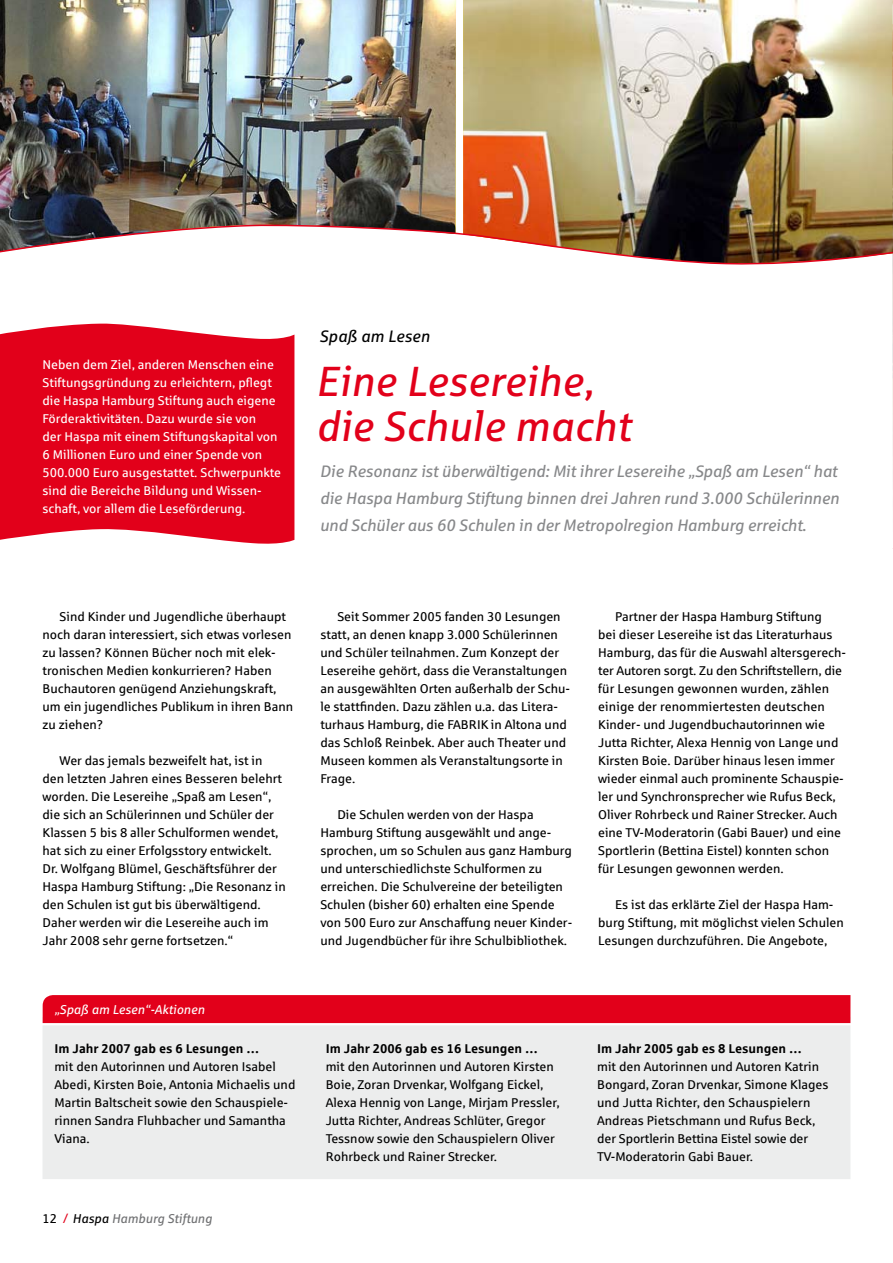
<style>
.page{position:relative;width:893px;height:1263px;background:#fff}
.page>*{position:absolute;margin:0;border:0;box-sizing:border-box;transform-origin:0 0}
.t1{font:italic 42px/45px "Sparkasse Rg";color:#e2001a}
.t2{font:italic 16.5px/27px "Sparkasse Rg";letter-spacing:-.01em;color:#87888a;text-align:justify}
.t3{font:italic 16.5px "Sparkasse Rg";color:#000}
.t4{font:12.75px/18px "Sparkasse Rg";color:#000}
.t5{font:12.75px/18px "Sparkasse Rg";color:#fff}
.t6{font:700 12.75px "Sparkasse Rg";color:#000}
.t7{font:italic 12.75px "Sparkasse Rg";color:#707173}
.t8{font:italic 12.75px "Sparkasse Rg";color:#fff}
.s1{font-style:normal;color:#000}
.s2{color:#e2001a}
.s3{color:#000}
</style>
<div class="page">
<img style="left:463px;top:0;width:429px;height:224px">
<img style="left:0;top:0;width:456px;height:224px">
<img style="left:0;top:224px;width:892px;height:41px">
<svg style="left:0;top:323px;width:294px;height:221px;background:#e4122a"></svg>
<img style="left:892px;top:0;width:1px;height:456px">
<div style="left:43px;top:1025px;width:807px;height:154px;background:#eceded"></div>
<div style="left:43px;top:995px;width:807px;height:28px;background:#e2001a"></div>
<p class="t5" style="left:43px;top:355px;width:240px">Neben dem Ziel, anderen Menschen eine Stiftungsgründung zu erleichtern, pflegt die Haspa Hamburg Stiftung auch eigene Förderaktivitäten. Dazu wurde sie von<br>der Haspa mit einem Stiftungskapital von 6 Millionen Euro und einer Spende von 500.000 Euro ausgestattet. Schwerpunkte sind die Bereiche Bildung und Wissen&shy;schaft, vor allem die Leseförderung.</p>
<p class="t3" style="left:320px;top:326px;width:112px">Spaß am Lesen</p>
<h1 class="t1" style="left:315px;top:358px;width:317px">Eine Lesereihe, die Schule macht</h1>
<p class="t2" style="left:320px;top:457px;width:521px">Die Resonanz ist überwältigend: Mit ihrer Lesereihe „Spaß am Lesen“ hat die Haspa Hamburg Stiftung binnen drei Jahren rund 3.000 Schülerinnen und Schüler aus 60 Schulen in der Metropolregion Hamburg erreicht.</p>
<p class="t4" style="left:43px;top:607px;width:252px;text-indent:17px">Sind Kinder und Jugendliche überhaupt noch daran interessiert, sich etwas vorlesen zu lassen? Können Bücher noch mit elek&shy;tronischen Medien konkurrieren? Haben Buchautoren genügend Anziehungskraft, um ein jugendliches Publikum in ihren Bann zu ziehen?</p>
<p class="t4" style="left:43px;top:751px;width:245px;text-indent:17px">Wer das jemals bezweifelt hat, ist in den letzten Jahren eines Besseren belehrt worden. Die Lesereihe „Spaß am Lesen“, die sich an Schülerinnen und Schüler der Klassen 5 bis 8 aller Schulformen wendet, hat sich zu einer Erfolgsstory entwickelt.<br>Dr. Wolfgang Blümel, Geschäftsführer der Haspa Hamburg Stiftung: „Die Resonanz in den Schulen ist gut bis überwältigend.<br>Daher werden wir die Lesereihe auch im Jahr 2008 sehr gerne fortsetzen.“</p>
<p class="t8" style="left:54px;top:1002px;width:152px">„Spaß am Lesen“-Aktionen</p>
<p class="t6" style="left:54px;top:1040px;width:206px">Im Jahr 2007 gab es 6 Lesungen …</p>
<p class="t4" style="left:54px;top:1057px;width:242px">mit den Autorinnen und Autoren Isabel Abedi, Kirsten Boie, Antonia Michaelis und Martin Baltscheit sowie den Schauspiele&shy;rinnen Sandra Fluhbacher und Samantha Viana.</p>
<p class="t7" style="left:43px;top:1211px;width:171px"><span class="s1">12</span> <span class="s2">/</span> <span class="s3">Haspa</span> Hamburg Stiftung</p>
<p class="t4" style="left:320px;top:607px;width:251px;text-indent:17px">Seit Sommer 2005 fanden 30 Lesungen statt, an denen knapp 3.000 Schülerinnen und Schüler teilnahmen. Zum Konzept der Lesereihe gehört, dass die Veranstaltungen an ausgewählten Orten außerhalb der Schu&shy;le stattfinden. Dazu zählen u.a. das Litera&shy;turhaus Hamburg, die FABRIK in Altona und das Schloß Reinbek. Aber auch Theater und Museen kommen als Veranstaltungsorte in Frage.</p>
<p class="t4" style="left:320px;top:805px;width:253px;text-indent:17px">Die Schulen werden von der Haspa Hamburg Stiftung ausgewählt und ange&shy;sprochen, um so Schulen aus ganz Hamburg und unterschiedlichste Schulformen zu erreichen. Die Schulvereine der beteiligten Schulen (bisher 60) erhalten eine Spende von 500 Euro zur Anschaffung neuer Kinder&shy;und Jugendbücher für ihre Schulbibliothek.</p>
<p class="t4" style="left:598px;top:607px;width:250px;text-indent:17px">Partner der Haspa Hamburg Stiftung<br>bei dieser Lesereihe ist das Literaturhaus Hamburg, das für die Auswahl altersgerech&shy;ter Autoren sorgt. Zu den Schriftstellern, die für Lesungen gewonnen wurden, zählen einige der renommiertesten deutschen Kinder- und Jugendbuchautorinnen wie Jutta Richter, Alexa Hennig von Lange und Kirsten Boie. Darüber hinaus lesen immer wieder einmal auch prominente Schauspie&shy;ler und Synchronsprecher wie Rufus Beck, Oliver Rohrbeck und Rainer Strecker. Auch eine TV-Moderatorin (Gabi Bauer) und eine Sportlerin (Bettina Eistel) konnten schon für Lesungen gewonnen werden.</p>
<p class="t4" style="left:598px;top:895px;width:247px;text-indent:17px">Es ist das erklärte Ziel der Haspa Ham&shy;burg Stiftung, mit möglichst vielen Schulen<br>Lesungen durchzuführen. Die Angebote,</p>
<p class="t6" style="left:326px;top:1040px;width:214px">Im Jahr 2006 gab es 16 Lesungen …</p>
<p class="t4" style="left:326px;top:1057px;width:235px">mit den Autorinnen und Autoren Kirsten Boie, Zoran Drvenkar, Wolfgang Eickel, Alexa Hennig von Lange, Mirjam Pressler, Jutta Richter, Andreas Schlüter, Gregor Tessnow sowie den Schauspielern Oliver Rohrbeck und Rainer Strecker.</p>
<p class="t6" style="left:597px;top:1040px;width:206px">Im Jahr 2005 gab es 8 Lesungen …</p>
<p class="t4" style="left:597px;top:1057px;width:233px">mit den Autorinnen und Autoren Katrin Bongard, Zoran Drvenkar, Simone Klages und Jutta Richter, den Schauspielern Andreas Pietschmann und Rufus Beck, der Sportlerin Bettina Eistel sowie der TV-Moderatorin Gabi Bauer.</p>
</div>
